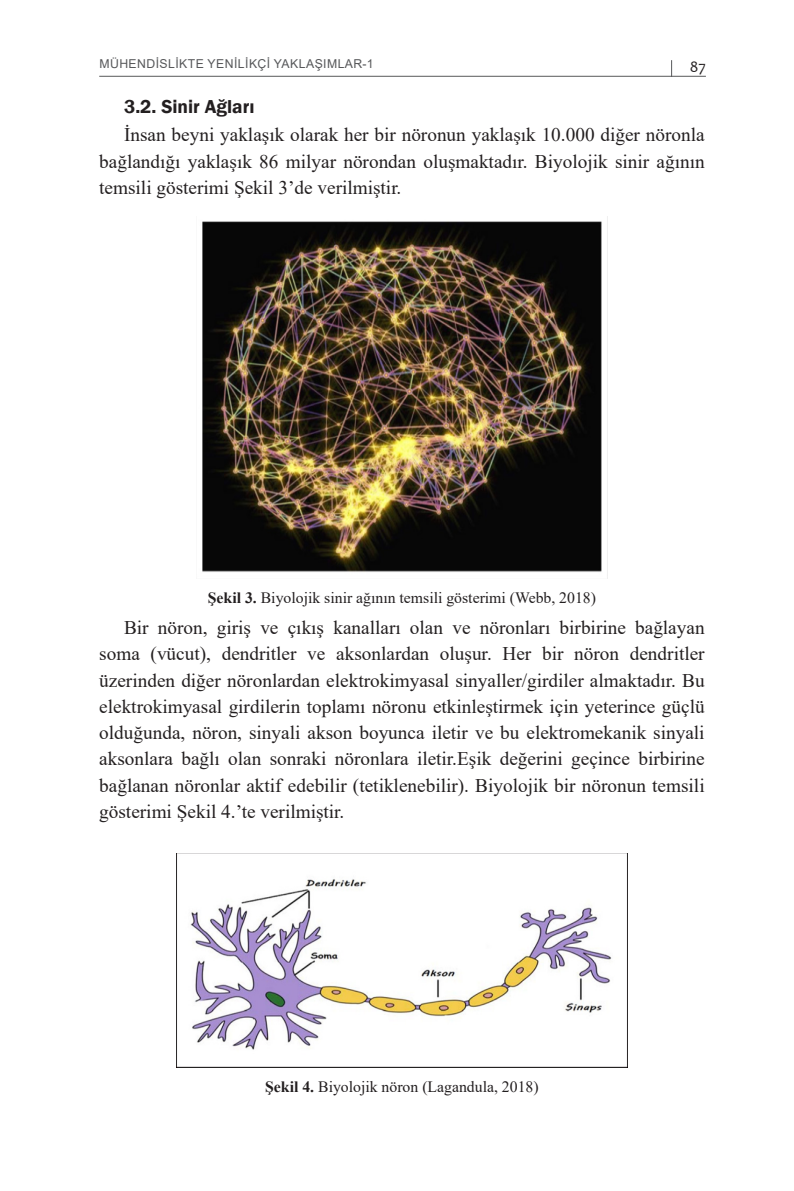
<style>
.page{position:relative;width:794px;height:1191px;background:#fff}
.page>*{position:absolute;margin:0;border:0;box-sizing:border-box;transform-origin:0 0}
.t1{font:19.25px/26.2px "Times New Roman";color:#231f20;text-align:justify}
.içerik{font:600 19.25px "Franklin Gothic";color:#231f20}
.tablo{font:15.75px "Times New Roman";color:#231f20}
.t2{font:15.75px "Candara";color:#231f20}
.t3{font:12.25px "Arial";letter-spacing:.035em;color:#57585a}
.s1{font-weight:700}
</style>
<div class="page">
<hr style="left:99px;top:76px;width:607px;height:1px;background:#57585a">
<svg style="left:671px;top:60px;width:1px;height:16px"></svg>
<img style="left:202px;top:217px;width:406px;height:361px">
<img style="left:177px;top:853px;width:450px;height:214px">
<p class="t3" style="left:99px;top:55px;width:275px">MÜHENDİSLİKTE YENİLİKÇİ YAKLAŞIMLAR-1</p>
<p class="t2" style="left:690px;top:57px;width:18px">87</p>
<p class="içerik" style="left:124px;top:94px;width:132px">3.2. Sinir Ağları</p>
<p class="t1" style="left:99px;top:121px;width:607px;text-indent:25px">İnsan beyni yaklaşık olarak her bir nöronun yaklaşık 10.000 diğer nöronla bağlandığı yaklaşık 86 milyar nörondan oluşmaktadır. Biyolojik sinir ağının temsili gösterimi Şekil 3’de verilmiştir.</p>
<p class="tablo" style="left:208px;top:586px;width:390px"><span class="s1">Şekil 3.</span> Biyolojik sinir ağının temsili gösterimi (Webb, 2018)</p>
<p class="t1" style="left:99px;top:614px;width:607px;text-indent:25px">Bir nöron, giriş ve çıkış kanalları olan ve nöronları birbirine bağlayan soma (vücut), dendritler ve aksonlardan oluşur. Her bir nöron dendritler üzerinden diğer nöronlardan elektrokimyasal sinyaller/girdiler almaktadır. Bu elektrokimyasal girdilerin toplamı nöronu etkinleştirmek için yeterince güçlü olduğunda, nöron, sinyali akson boyunca iletir ve bu elektromekanik sinyali aksonlara bağlı olan sonraki nöronlara iletir.Eşik değerini geçince birbirine bağlanan nöronlar aktif edebilir (tetiklenebilir). Biyolojik bir nöronun temsili gösterimi Şekil 4.’te verilmiştir.</p>
<p class="tablo" style="left:265px;top:1075px;width:275px"><span class="s1">Şekil 4.</span> Biyolojik nöron (Lagandula, 2018)</p>
</div>
